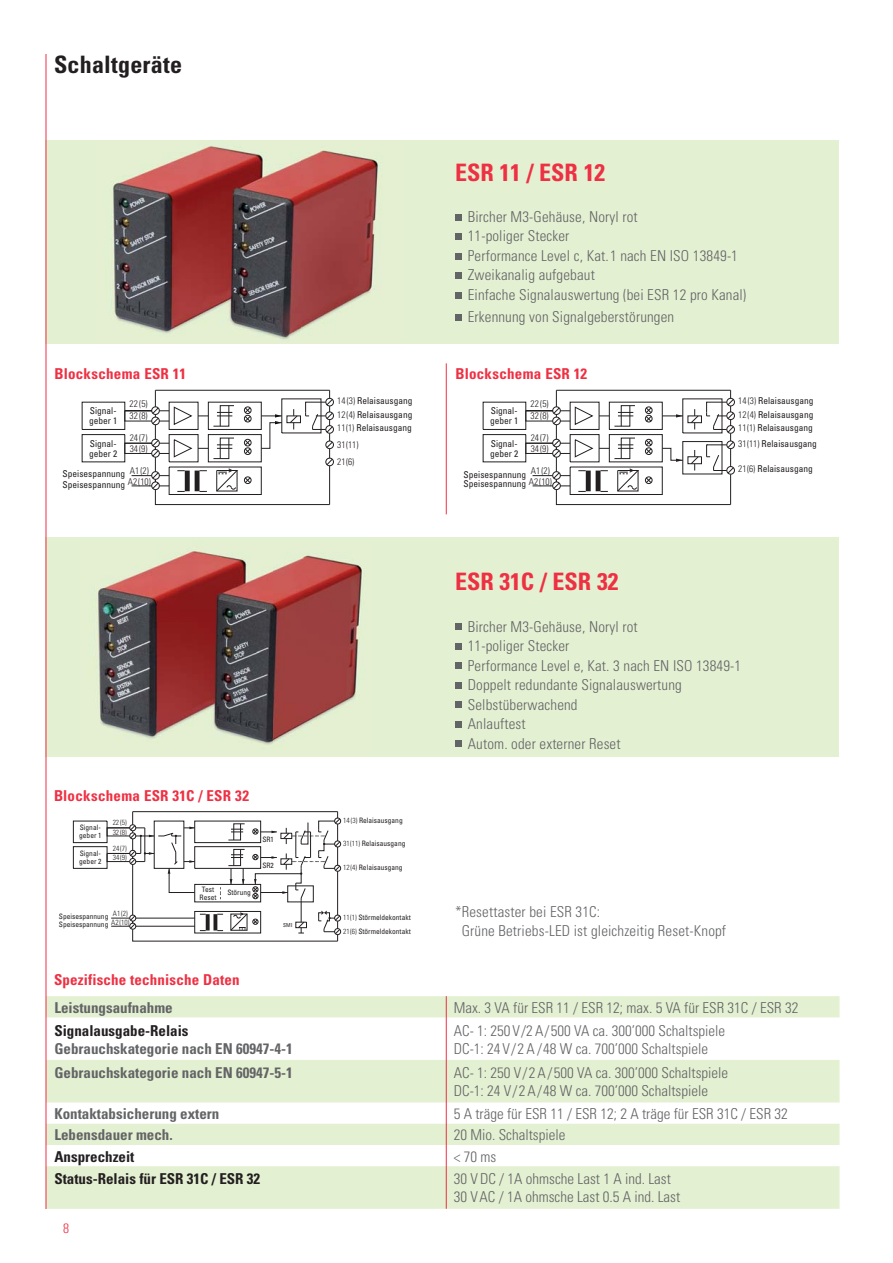
<style>
.page{position:relative;width:893px;height:1263px;background:#fff}
.page>*{position:absolute;margin:0;border:0;box-sizing:border-box;transform-origin:0 0}
.t1{font:700 condensed 24px "Univers";color:#ee3043}
.t2{font:700 condensed 24px "Univers";letter-spacing:.01em;color:#231f20}
.t3{font:300 condensed 15px/19.5px "Univers";letter-spacing:.01em;color:#636466}
.t4{font:700 condensed 15px "Univers";color:#636466}
.t5{font:700 condensed 15px "Univers";letter-spacing:.01em;color:#ee3043}
.t6{font:700 condensed 15px "Univers";color:#231f20}
.t7{font:300 condensed 13.5px "Univers";color:#ee3043}
.t8{font:condensed 9.45px/10.2px "Univers";color:#231f20}
.t9{font:300 condensed 9.45px/10.9px "Univers";color:#231f20}
.t10{font:condensed 7.35px/8.1px "Univers";color:#231f20}
.t11{font:300 condensed 7.35px/8.6px "Univers";color:#231f20}
.t12{font:condensed 5.4px "Univers";color:#231f20}
.s1{font-weight:300}
</style>
<div class="page">
<div style="left:46px;top:537px;width:793px;height:219px;background:#e4f0d2"></div>
<div style="left:46px;top:141px;width:793px;height:203px;background:#e4f0d2"></div>
<img style="left:94px;top:140px;width:311px;height:199px">
<img style="left:78px;top:550px;width:293px;height:207px">
<hr style="left:446px;top:363px;width:1px;height:151px;background:#ee3043">
<hr style="left:133px;top:811px;width:205px;height:1px;background:#231f20">
<div style="left:334px;top:841px;width:7px;height:6px;border:1px solid #231f20;border-radius:50%"></div>
<div style="left:334px;top:818px;width:7px;height:6px;border:1px solid #231f20;border-radius:50%"></div>
<div style="left:334px;top:865px;width:7px;height:6px;border:1px solid #231f20;border-radius:50%"></div>
<div style="left:334px;top:915px;width:7px;height:6px;border:1px solid #231f20;border-radius:50%"></div>
<div style="left:334px;top:928px;width:7px;height:7px;border:1px solid #231f20;border-radius:50%"></div>
<div style="left:73px;top:846px;width:34px;height:22px;border:1px solid #231f20"></div>
<div style="left:73px;top:821px;width:34px;height:22px;border:1px solid #231f20"></div>
<svg style="left:107px;top:812px;width:233px;height:129px"></svg>
<svg style="left:47px;top:996px;width:792px;height:213px;fill:#e4f0d2"></svg>
<svg style="left:455px;top:214px;width:6px;height:6px"></svg>
<div style="left:455px;top:233px;width:6px;height:7px;background:#636466"></div>
<svg style="left:455px;top:253px;width:6px;height:6px"></svg>
<div style="left:455px;top:272px;width:6px;height:7px;background:#636466"></div>
<svg style="left:455px;top:292px;width:6px;height:6px"></svg>
<div style="left:455px;top:314px;width:6px;height:7px;background:#636466"></div>
<svg style="left:455px;top:624px;width:6px;height:6px"></svg>
<div style="left:455px;top:643px;width:6px;height:7px;background:#636466"></div>
<svg style="left:455px;top:663px;width:6px;height:6px"></svg>
<div style="left:455px;top:682px;width:6px;height:7px;background:#636466"></div>
<svg style="left:455px;top:702px;width:6px;height:6px"></svg>
<div style="left:455px;top:721px;width:6px;height:7px;background:#636466"></div>
<svg style="left:455px;top:741px;width:6px;height:6px"></svg>
<div style="left:82px;top:402px;width:43px;height:28px;border:1px solid #231f20"></div>
<div style="left:82px;top:434px;width:43px;height:28px;border:1px solid #231f20"></div>
<div style="left:326px;top:458px;width:8px;height:8px;border:1px solid #231f20;border-radius:50%"></div>
<div style="left:326px;top:441px;width:8px;height:8px;border:1px solid #231f20;border-radius:50%"></div>
<div style="left:326px;top:425px;width:8px;height:8px;border:1px solid #231f20;border-radius:50%"></div>
<div style="left:326px;top:398px;width:8px;height:8px;border:1px solid #231f20;border-radius:50%"></div>
<div style="left:326px;top:412px;width:8px;height:8px;border:1px solid #231f20;border-radius:50%"></div>
<svg style="left:124px;top:390px;width:209px;height:115px"></svg>
<div style="left:483px;top:402px;width:43px;height:28px;border:1px solid #231f20"></div>
<div style="left:483px;top:434px;width:43px;height:28px;border:1px solid #231f20"></div>
<div style="left:727px;top:466px;width:8px;height:8px;border:1px solid #231f20;border-radius:50%"></div>
<div style="left:727px;top:441px;width:8px;height:8px;border:1px solid #231f20;border-radius:50%"></div>
<div style="left:727px;top:425px;width:8px;height:8px;border:1px solid #231f20;border-radius:50%"></div>
<div style="left:727px;top:398px;width:8px;height:8px;border:1px solid #231f20;border-radius:50%"></div>
<div style="left:727px;top:412px;width:8px;height:8px;border:1px solid #231f20;border-radius:50%"></div>
<svg style="left:525px;top:390px;width:209px;height:115px"></svg>
<hr style="left:446px;top:996px;width:1px;height:213px;background:#ee3043">
<hr style="left:46px;top:54px;width:1px;height:1155px;background:#ee3043">
<h1 class="t2" style="left:54px;top:56px;width:129px">Schaltgeräte</h1>
<h1 class="t1" style="left:455px;top:163px;width:152px">ESR 11 / ESR 12</h1>
<p class="t3" style="left:468px;top:208px;width:280px">Bircher M3-Gehäuse, Noryl rot<br>11-poliger Stecker<br>Performance Level c, Kat. 1 nach EN ISO 13849-1<br>Zweikanalig aufgebaut<br>Einfache Signalauswertung (bei ESR 12 pro Kanal)</p>
<p class="t3" style="left:468px;top:309px;width:208px">Erkennung von Signalgeberstörungen</p>
<p class="t5" style="left:54px;top:368px;width:133px">Blockschema ESR 11</p>
<p class="t5" style="left:455px;top:368px;width:133px">Blockschema ESR 12</p>
<p class="t8" style="left:89px;top:406px;width:30px">Signal&shy;geber 1</p>
<p class="t8" style="left:89px;top:439px;width:30px">Signal&shy;geber 2</p>
<p class="t8" style="left:63px;top:480px;width:64px">Speisespannung</p>
<p class="t8" style="left:337px;top:395px;width:77px;line-height:13.6px;text-align:justify"><span class="s1">14 (3)</span> Relaisausgang <span class="s1">12(4)</span> Relaisausgang <span class="s1">11(1)</span> Relaisausgang</p>
<p class="t9" style="left:337px;top:438px;width:23px;line-height:16.5px">31(11)<br>21(6)</p>
<p class="t9" style="left:531px;top:398px;width:20px;line-height:12.8px">22 (5)<br>32 (8)</p>
<p class="t9" style="left:531px;top:433px;width:19px">24 (7)<br>34 (9)</p>
<p class="t9" style="left:529px;top:466px;width:24px">A1 (2)<br>A2(10)</p>
<p class="t9" style="left:130px;top:398px;width:20px;line-height:12.8px">22 (5)<br>32 (8)</p>
<p class="t9" style="left:130px;top:433px;width:19px">24 (7)<br>34 (9)</p>
<p class="t9" style="left:128px;top:466px;width:24px">A1 (2)<br>A2(10)</p>
<p class="t8" style="left:490px;top:407px;width:30px">Signal&shy;geber 1</p>
<p class="t8" style="left:490px;top:439px;width:30px">Signal&shy;geber 2</p>
<p class="t8" style="left:464px;top:479px;width:64px">Speisespannung</p>
<p class="t8" style="left:63px;top:469px;width:64px">Speisespannung</p>
<p class="t8" style="left:464px;top:470px;width:64px">Speisespannung</p>
<p class="t8" style="left:738px;top:395px;width:77px;line-height:13.6px;text-align:justify"><span class="s1">14 (3)</span> Relaisausgang <span class="s1">12(4)</span> Relaisausgang <span class="s1">11(1)</span> Relaisausgang</p>
<p class="t8" style="left:738px;top:439px;width:80px"><span class="s1">31(11)</span> Relaisausgang</p>
<p class="t8" style="left:738px;top:464px;width:76px"><span class="s1">21(6)</span> Relaisausgang</p>
<p class="t5" style="left:54px;top:790px;width:197px">Blockschema ESR 31C / ESR 32</p>
<p class="t10" style="left:79px;top:824px;width:24px">Signal&shy;geber 1</p>
<p class="t10" style="left:79px;top:850px;width:24px">Signal&shy;geber 2</p>
<p class="t11" style="left:113px;top:818px;width:16px;line-height:10.1px">22 (5)<br>32 (8)</p>
<p class="t11" style="left:113px;top:845px;width:16px">24 (7)<br>34 (9)</p>
<p class="t11" style="left:111px;top:910px;width:20px">A1 (2)<br>A2(10)</p>
<p class="t10" style="left:59px;top:913px;width:51px">Speisespannung</p>
<p class="t10" style="left:59px;top:921px;width:51px">Speisespannung</p>
<p class="t10" style="left:200px;top:886px;width:18px;text-align:center">Test<br>Reset</p>
<p class="t10" style="left:227px;top:888px;width:25px">Störung</p>
<p class="t10" style="left:262px;top:836px;width:13px">SR1</p>
<p class="t10" style="left:262px;top:861px;width:13px">SR2</p>
<p class="t12" style="left:283px;top:923px;width:11px">SM1</p>
<p class="t10" style="left:343px;top:817px;width:61px"><span class="s1">14 (3)</span> Relaisausgang</p>
<p class="t10" style="left:343px;top:840px;width:64px"><span class="s1">31(11)</span> Relaisausgang</p>
<p class="t10" style="left:343px;top:864px;width:61px"><span class="s1">12(4)</span> Relaisausgang</p>
<p class="t10" style="left:343px;top:911px;width:69px;line-height:13.8px"><span class="s1">11(1)</span> Störmeldekontakt<br><span class="s1">21(6)</span> Störmeldekontakt</p>
<h1 class="t1" style="left:455px;top:573px;width:165px">ESR 31C / ESR 32</h1>
<p class="t3" style="left:468px;top:618px;width:275px">Bircher M3-Gehäuse, Noryl rot<br>11-poliger Stecker<br>Performance Level e, Kat. 3 nach EN ISO 13849-1<br>Doppelt redundante Signalauswertung<br>Selbstüberwachend<br>Anlauftest<br>Autom. oder externer Reset</p>
<p class="t3" style="left:462px;top:903px;width:266px;text-indent:-7px">* Resettaster bei ESR 31C:<br>Grüne Betriebs-LED ist gleichzeitig Reset-Knopf</p>
<p class="t5" style="left:54px;top:974px;width:187px">Spezifische technische Daten</p>
<p class="t4" style="left:54px;top:1002px;width:120px">Leistungsaufnahme</p>
<p class="t3" style="left:454px;top:999px;width:346px">Max. 3 VA für ESR 11 / ESR 12; max. 5 VA für ESR 31C / ESR 32</p>
<p class="t6" style="left:54px;top:1025px;width:136px">Signalausgabe-Relais</p>
<p class="t4" style="left:54px;top:1043px;width:240px">Gebrauchskategorie nach EN 60947-4-1</p>
<p class="t3" style="left:454px;top:1023px;width:273px;line-height:18px">AC- 1: 250 V/2 A/500 VA ca. 300’000 Schaltspiele<br>DC-1: 24 V/2 A /48 W ca. 700’000 Schaltspiele</p>
<p class="t4" style="left:54px;top:1067px;width:240px">Gebrauchskategorie nach EN 60947-5-1</p>
<p class="t3" style="left:454px;top:1065px;width:276px;line-height:18px">AC- 1: 250 V/2 A /500 VA ca. 300’000 Schaltspiele<br>DC-1: 24 V/2 A/48 W ca. 700’000 Schaltspiele</p>
<p class="t4" style="left:54px;top:1108px;width:166px">Kontaktabsicherung extern</p>
<p class="t3" style="left:454px;top:1105px;width:335px">5 A träge für ESR 11 / ESR 12; 2 A träge für ESR 31C / ESR 32</p>
<p class="t4" style="left:54px;top:1129px;width:120px">Lebensdauer mech.</p>
<p class="t3" style="left:454px;top:1127px;width:113px">20 Mio. Schaltspiele</p>
<p class="t6" style="left:54px;top:1151px;width:81px">Ansprechzeit</p>
<p class="t3" style="left:454px;top:1148px;width:44px">&lt; 70 ms</p>
<p class="t6" style="left:54px;top:1174px;width:207px">Status-Relais für ESR 31C / ESR 32</p>
<p class="t3" style="left:454px;top:1172px;width:228px;line-height:18px">30 V DC / 1A ohmsche Last 1 A ind. Last<br>30 VAC / 1A ohmsche Last 0.5 A ind. Last</p>
<p class="t7" style="left:63px;top:1223px;width:7px">8</p>
</div>
